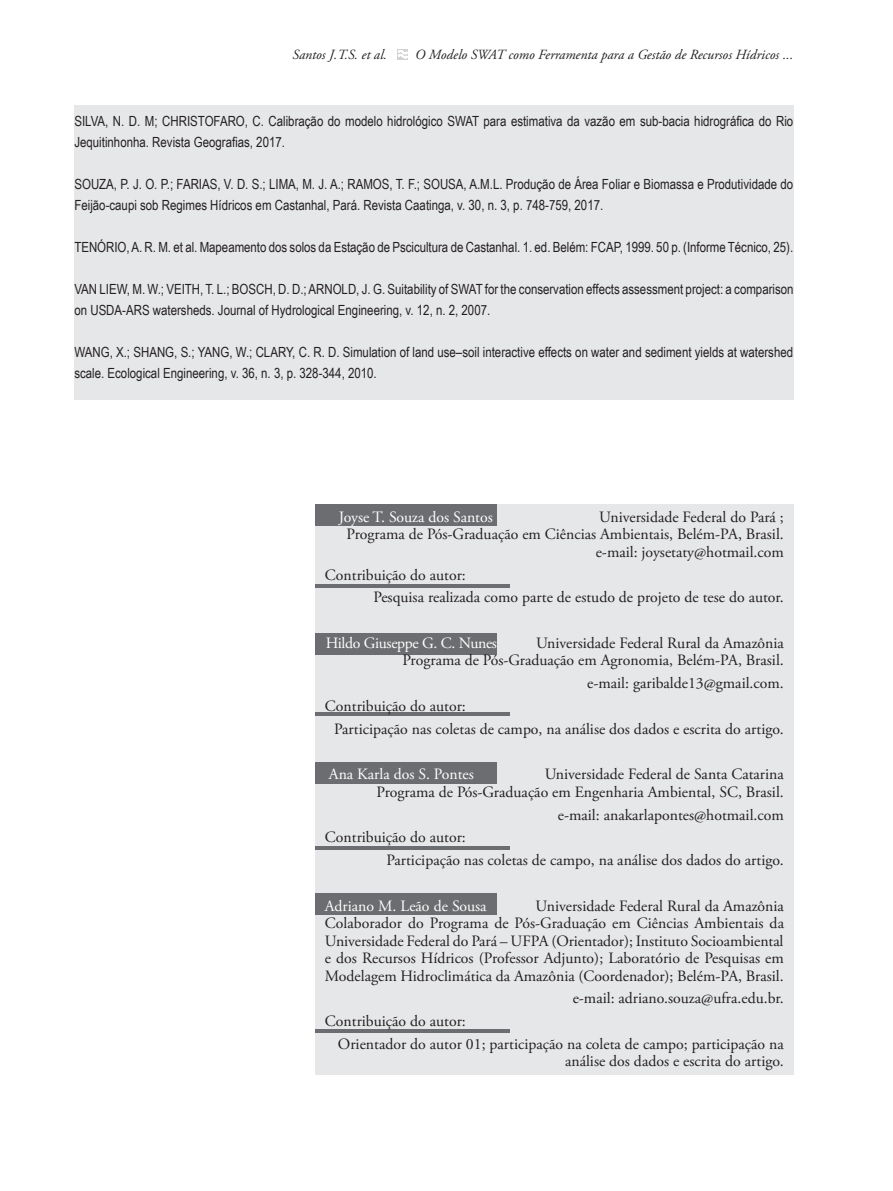
<style>
.page{position:relative;width:893px;height:1191px;background:#fff}
.page>*{position:absolute;margin:0;border:0;box-sizing:border-box;transform-origin:0 0}
.AUTOR-crédito{font:15.75px/17.5px "Adobe Garamond Pro";color:#231f20;text-align:right}
.AUTOR-crédito-2{font:15.75px "Adobe Garamond Pro";color:#fff}
.AUTOR-crédito-3{font:15.75px "Adobe Garamond Pro";letter-spacing:-.02em;color:#fff}
.REFERENCIAS_TEXTO{font:14px/21px "Arial Narrow";color:#231f20}
.t1{font:italic 14px "Adobe Garamond Pro";color:#231f20}
</style>
<div class="page">
<svg style="left:398px;top:49px;width:10px;height:10px"></svg>
<svg style="left:398px;top:50px;width:10px;height:8px"></svg>
<div style="left:74px;top:105px;width:720px;height:294px;background:#e6e7e9"></div>
<div style="left:315px;top:504px;width:478px;height:570px;background:#e6e7e9"></div>
<div style="left:315px;top:504px;width:181px;height:21px;background:#6c6d70"></div>
<hr style="left:316px;top:584px;width:194px;height:4px;background:#6c6d70">
<div style="left:316px;top:633px;width:181px;height:21px;background:#6c6d70"></div>
<div style="left:316px;top:762px;width:181px;height:21px;background:#6c6d70"></div>
<div style="left:316px;top:893px;width:181px;height:21px;background:#6c6d70"></div>
<hr style="left:316px;top:712px;width:194px;height:4px;background:#6c6d70">
<hr style="left:315px;top:846px;width:195px;height:4px;background:#6c6d70">
<hr style="left:316px;top:1029px;width:194px;height:3px;background:#6c6d70">
<p class="t1" style="left:293px;top:46px;width:96px">Santos J.T.S. et al.</p>
<p class="t1" style="left:415px;top:46px;width:380px">O Modelo SWAT como Ferramenta para a Gestão de Recursos Hídricos ...</p>
<p class="REFERENCIAS_TEXTO" style="left:74px;top:110px;width:720px">SILVA, N. D. M; CHRISTOFARO, C. Calibração do modelo hidrológico SWAT para estimativa da vazão em sub-bacia hidrográfica do Rio<br>Jequitinhonha. Revista Geografias, 2017.</p>
<p class="REFERENCIAS_TEXTO" style="left:74px;top:173px;width:720px">SOUZA, P. J. O. P.; FARIAS, V. D. S.; LIMA, M. J. A.; RAMOS, T. F.; SOUSA, A.M.L. Produção de Área Foliar e Biomassa e Produtividade do<br>Feijão-caupi sob Regimes Hídricos em Castanhal, Pará. Revista Caatinga, v. 30, n. 3, p. 748-759, 2017.</p>
<p class="REFERENCIAS_TEXTO" style="left:74px;top:236px;width:720px">TENÓRIO, A. R. M. et al. Mapeamento dos solos da Estação de Pscicultura de Castanhal. 1. ed. Belém: FCAP, 1999. 50 p. (Informe Técnico, 25).</p>
<p class="REFERENCIAS_TEXTO" style="left:74px;top:278px;width:721px">VAN LIEW, M. W.; VEITH, T. L.; BOSCH, D. D.; ARNOLD, J. G. Suitability of SWAT for the conservation effects assessment project: a comparison on USDA-ARS watersheds. Journal of Hydrological Engineering, v. 12, n. 2, 2007.</p>
<p class="REFERENCIAS_TEXTO" style="left:74px;top:341px;width:720px">WANG, X.; SHANG, S.; YANG, W.; CLARY, C. R. D. Simulation of land use–soil interactive effects on water and sediment yields at watershed scale. Ecological Engineering, v. 36, n. 3, p. 328-344, 2010.</p>
<p class="AUTOR-crédito" style="left:347px;top:509px;width:439px">Universidade Federal do Pará ;<br>Programa de Pós-Graduação em Ciências Ambientais, Belém-PA, Brasil. e-mail: joysetaty@hotmail.com</p>
<p class="AUTOR-crédito" style="left:325px;top:566px;width:142px">Contribuição do autor:</p>
<p class="AUTOR-crédito" style="left:374px;top:589px;width:412px">Pesquisa realizada como parte de estudo de projeto de tese do autor.</p>
<p class="AUTOR-crédito-3" style="left:326px;top:633px;width:173px">Hildo Giuseppe G. C. Nunes</p>
<p class="AUTOR-crédito-2" style="left:339px;top:507px;width:156px">Joyse T. Souza dos Santos</p>
<p class="AUTOR-crédito" style="left:402px;top:635px;width:383px">Universidade Federal Rural da Amazônia<br>Programa de Pós-Graduação em Agronomia, Belém-PA, Brasil.</p>
<p class="AUTOR-crédito" style="left:587px;top:675px;width:198px">e-mail: garibalde13@gmail.com.</p>
<p class="AUTOR-crédito" style="left:325px;top:698px;width:142px">Contribuição do autor:</p>
<p class="AUTOR-crédito" style="left:334px;top:720px;width:451px">Participação nas coletas de campo, na análise dos dados e escrita do artigo.</p>
<p class="AUTOR-crédito-2" style="left:329px;top:765px;width:146px">Ana Karla dos S. Pontes</p>
<p class="AUTOR-crédito" style="left:376px;top:766px;width:409px">Universidade Federal de Santa Catarina<br>Programa de Pós-Graduação em Engenharia Ambiental, SC, Brasil.</p>
<p class="AUTOR-crédito" style="left:558px;top:806px;width:227px">e-mail: anakarlapontes@hotmail.com</p>
<p class="AUTOR-crédito" style="left:325px;top:829px;width:142px">Contribuição do autor:</p>
<p class="AUTOR-crédito" style="left:386px;top:852px;width:399px">Participação nas coletas de campo, na análise dos dados do artigo.</p>
<p class="AUTOR-crédito-2" style="left:325px;top:896px;width:163px">Adriano M. Leão de Sousa</p>
<p class="AUTOR-crédito" style="left:325px;top:897px;width:461px;text-align:justify;text-indent:211px">Universidade Federal Rural da Amazônia Colaborador do Programa de Pós-Graduação em Ciências Ambientais da Universidade Federal do Pará – UFPA (Orientador); Instituto Socioambiental e dos Recursos Hídricos (Professor Adjunto); Laboratório de Pesquisas em Modelagem Hidroclimática da Amazônia (Coordenador); Belém-PA, Brasil.</p>
<p class="AUTOR-crédito" style="left:573px;top:990px;width:213px">e-mail: adriano.souza@ufra.edu.br.</p>
<p class="AUTOR-crédito" style="left:325px;top:1013px;width:142px">Contribuição do autor:</p>
<p class="AUTOR-crédito" style="left:338px;top:1035px;width:447px">Orientador do autor 01; participação na coleta de campo; participação na análise dos dados e escrita do artigo.</p>
</div>
